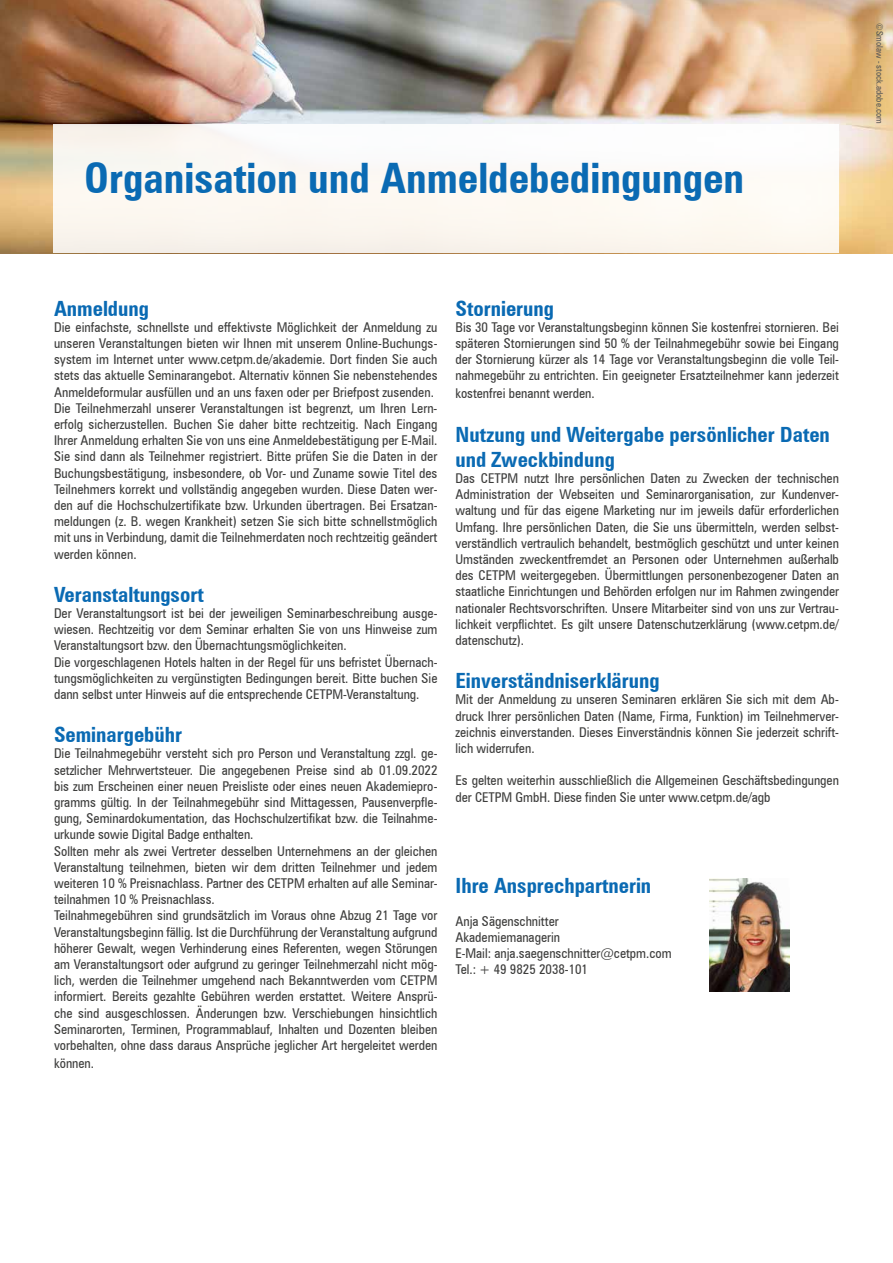
<style>
.page{position:relative;width:893px;height:1263px;background:#fff}
.page>*{position:absolute;margin:0;border:0;box-sizing:border-box;transform-origin:0 0}
.t1{font:700 condensed 42px "Zurich BT";color:#0a6ab3}
.t2{font:700 condensed 21px/25.2px "Zurich BT";color:#0a6ab3}
.t3{font:condensed 13.5px/16.2px "Zurich BT";color:#3d3d3c}
.t4{font:condensed 9px "Zurich BT";color:#575756}
</style>
<div class="page">
<img style="left:0;top:0;width:893px;height:253px">
<img style="left:709px;top:878px;width:81px;height:113px">
<div style="left:53px;top:125px;width:786px;height:128px;background:#fcf8f2"></div>
<h1 class="t1" style="left:84px;top:153px;width:661px">Organisation und Anmeldebedingungen</h1>
<p class="t4" style="left:885px;top:23px;width:102px;rotate:90deg">©Smolaw - stock.adobe.com</p>
<h2 class="t2" style="left:54px;top:295px;width:97px">Anmeldung</h2>
<p class="t3" style="left:54px;top:319px;width:385px">Die einfachste, schnellste und effektivste Möglichkeit der Anmeldung zu unseren Veranstaltungen bieten wir Ihnen mit unserem Online-Buchungs&shy;system im Internet unter www.cetpm.de/akademie. Dort finden Sie auch stets das aktuelle Seminarangebot. Alternativ können Sie nebenstehendes Anmeldeformular ausfüllen und an uns faxen oder per Briefpost zusenden.<br>Die Teilnehmerzahl unserer Veranstaltungen ist begrenzt, um Ihren Lern&shy;erfolg sicherzustellen. Buchen Sie daher bitte rechtzeitig. Nach Eingang Ihrer Anmeldung erhalten Sie von uns eine Anmeldebestätigung per E-Mail.<br>Sie sind dann als Teilnehmer registriert. Bitte prüfen Sie die Daten in der Buchungsbestätigung, insbesondere, ob Vor- und Zuname sowie Titel des Teilnehmers korrekt und vollständig angegeben wurden. Diese Daten wer&shy;den auf die Hochschulzertifikate bzw. Urkunden übertragen. Bei Ersatzan&shy;meldungen (z. B. wegen Krankheit) setzen Sie sich bitte schnellstmöglich mit uns in Verbindung, damit die Teilnehmerdaten noch rechtzeitig geändert werden können.</p>
<h2 class="t2" style="left:54px;top:581px;width:151px">Veranstaltungsort</h2>
<p class="t3" style="left:54px;top:605px;width:385px">Der Veranstaltungsort ist bei der jeweiligen Seminarbeschreibung ausge&shy;wiesen. Rechtzeitig vor dem Seminar erhalten Sie von uns Hinweise zum Veranstaltungsort bzw. den Übernachtungsmöglichkeiten.<br>Die vorgeschlagenen Hotels halten in der Regel für uns befristet Übernach&shy;tungsmöglichkeiten zu vergünstigten Bedingungen bereit. Bitte buchen Sie dann selbst unter Hinweis auf die entsprechende CETPM-Veranstaltung.</p>
<h2 class="t2" style="left:54px;top:722px;width:130px">Seminargebühr</h2>
<p class="t3" style="left:54px;top:745px;width:385px">Die Teilnahmegebühr versteht sich pro Person und Veranstaltung zzgl. ge&shy;setzlicher Mehrwertsteuer. Die angegebenen Preise sind ab 01.09.2022 bis zum Erscheinen einer neuen Preisliste oder eines neuen Akademiepro&shy;gramms gültig. In der Teilnahmegebühr sind Mittagessen, Pausenverpfle&shy;gung, Seminardokumentation, das Hochschulzertifikat bzw. die Teilnahme&shy;urkunde sowie Digital Badge enthalten.<br>Sollten mehr als zwei Vertreter desselben Unternehmens an der gleichen Veranstaltung teilnehmen, bieten wir dem dritten Teilnehmer und jedem weiteren 10 % Preisnachlass. Partner des CETPM erhalten auf alle Seminar&shy;teilnahmen 10 % Preisnachlass.<br>Teilnahmegebühren sind grundsätzlich im Voraus ohne Abzug 21 Tage vor Veranstaltungsbeginn fällig. Ist die Durchführung der Veranstaltung aufgrund höherer Gewalt, wegen Verhinderung eines Referenten, wegen Störungen am Veranstaltungsort oder aufgrund zu geringer Teilnehmerzahl nicht mög&shy;lich, werden die Teilnehmer umgehend nach Bekanntwerden vom CETPM informiert. Bereits gezahlte Gebühren werden erstattet. Weitere Ansprü&shy;che sind ausgeschlossen. Änderungen bzw. Verschiebungen hinsichtlich Seminarorten, Terminen, Programmablauf, Inhalten und Dozenten bleiben vorbehalten, ohne dass daraus Ansprüche jeglicher Art hergeleitet werden</p>
<p class="t3" style="left:54px;top:1055px;width:42px">können.</p>
<h2 class="t2" style="left:455px;top:295px;width:100px">Stornierung</h2>
<p class="t3" style="left:455px;top:319px;width:385px;text-align:justify">Bis 30 Tage vor Veranstaltungsbeginn können Sie kostenfrei stornieren. Bei späteren Stornierungen sind 50 % der Teilnahmegebühr sowie bei Eingang der Stornierung kürzer als 14 Tage vor Veranstaltungsbeginn die volle Teil&shy;nahmegebühr zu entrichten. Ein geeigneter Ersatzteilnehmer kann jederzeit</p>
<p class="t3" style="left:455px;top:385px;width:141px">kostenfrei benannt werden.</p>
<h2 class="t2" style="left:455px;top:421px;width:376px">Nutzung und Weitergabe persönlicher Daten und Zweckbindung</h2>
<p class="t3" style="left:455px;top:470px;width:385px;text-align:justify">Das CETPM nutzt Ihre persönlichen Daten zu Zwecken der technischen Administration der Webseiten und Seminarorganisation, zur Kundenver&shy;waltung und für das eigene Marketing nur im jeweils dafür erforderlichen Umfang. Ihre persönlichen Daten, die Sie uns übermitteln, werden selbst&shy;verständlich vertraulich behandelt, bestmöglich geschützt und unter keinen Umständen zweckentfremdet an Personen oder Unternehmen außerhalb des CETPM weitergegeben. Übermittlungen personenbezogener Daten an staatliche Einrichtungen und Behörden erfolgen nur im Rahmen zwingender nationaler Rechtsvorschriften. Unsere Mitarbeiter sind von uns zur Vertrau&shy;lichkeit verpflichtet. Es gilt unsere Datenschutzerklärung (www.cetpm.de/ datenschutz).</p>
<h2 class="t2" style="left:455px;top:668px;width:206px">Einverständniserklärung</h2>
<p class="t3" style="left:455px;top:691px;width:385px;text-align:justify">Mit der Anmeldung zu unseren Seminaren erklären Sie sich mit dem Ab&shy;druck Ihrer persönlichen Daten (Name, Firma, Funktion) im Teilnehmerver&shy;zeichnis einverstanden. Dieses Einverständnis können Sie jederzeit schrift&shy;lich widerrufen.</p>
<p class="t3" style="left:455px;top:772px;width:385px">Es gelten weiterhin ausschließlich die Allgemeinen Geschäftsbedingungen der CETPM GmbH. Diese finden Sie unter www.cetpm.de/agb</p>
<h2 class="t2" style="left:455px;top:873px;width:197px">Ihre Ansprechpartnerin</h2>
<p class="t3" style="left:455px;top:913px;width:218px">Anja Sägenschnitter<br>Akademiemanagerin<br>E-Mail: anja.saegenschnitter@cetpm.com<br>Tel.: + 49 9825 2038-101</p>
</div>
